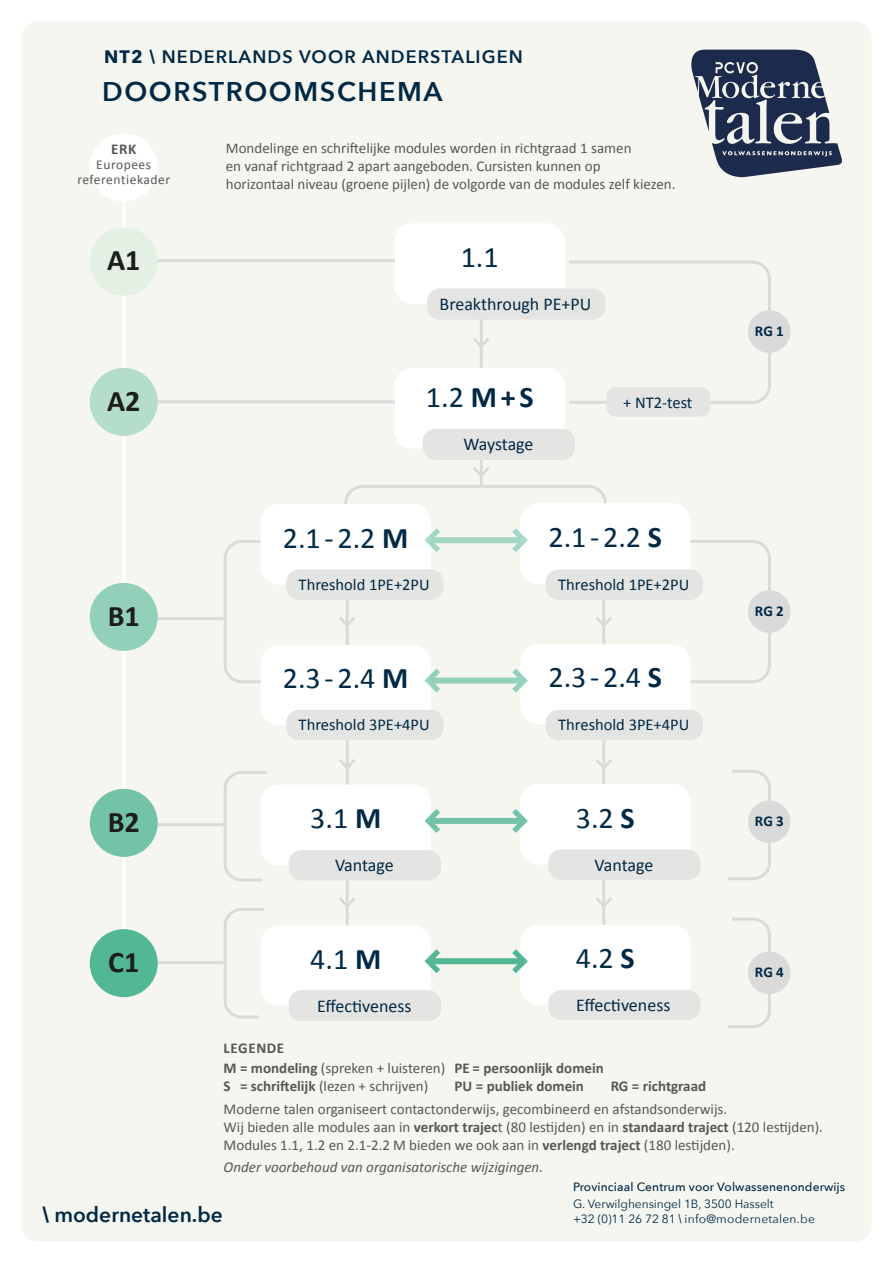
<style>
.page{position:relative;width:893px;height:1263px;background:#fff}
.page>*{position:absolute;margin:0;border:0;box-sizing:border-box;transform-origin:0 0}
.t1{font:30px "Calibri";color:#002945}
.t2{font:700 30px "Calibri";color:#1d1d1b}
.t3{font:600 27px "Avenir Next";letter-spacing:.06em;color:#002945}
.t4{font:600 21px "Avenir Next";color:#002945}
.t5{font:18px "Calibri";color:#002945}
.t6{font:600 18px "Avenir Next";letter-spacing:.06em;color:#002945}
.t7{font:16.5px "Calibri";color:#002945}
.t8{font:15px/18px "Calibri";color:#575756}
.t9{font:700 15px/20.1px "Calibri";color:#575756}
.t10{font:italic 15px "Calibri";color:#575756}
.t11{font:700 15px "Calibri";letter-spacing:.03em;color:#002945}
.t12{font:13.5px/15px "Calibri";letter-spacing:.04em;color:#575756;text-align:center}
.t13{font:500 12px "Avenir Next";letter-spacing:.01em;color:#002945}
.t14{font:12px "Avenir Next";letter-spacing:.02em;color:#002945}
.t15{font:12px "Avenir Next";letter-spacing:-.005em;color:#002945}
.s1{font-weight:700}
.s2{font-family:"Avenir Next Condensed";font-weight:800}
.s3{font-weight:400}
.s4{font-family:"Avenir Next Condensed";font-weight:600}
</style>
<div class="page">
<div style="left:21px;top:21px;width:851px;height:1221px;background:#f6f6f1;border-radius:17px"></div>
<svg style="left:691px;top:50px;width:151px;height:127px"></svg>
<hr style="left:122px;top:196px;width:3px;height:32px;background:#fff">
<hr style="left:122px;top:296px;width:3px;height:72px;background:#fff">
<hr style="left:122px;top:436px;width:3px;height:147px;background:#fff">
<hr style="left:122px;top:651px;width:3px;height:138px;background:#fff">
<hr style="left:122px;top:857px;width:3px;height:72px;background:#fff">
<svg style="left:569px;top:260px;width:202px;height:144px"></svg>
<hr style="left:480px;top:256px;width:3px;height:229px;background:#dadada">
<svg style="left:223px;top:540px;width:38px;height:143px"></svg>
<hr style="left:158px;top:259px;width:252px;height:3px;background:#dadada">
<hr style="left:158px;top:400px;width:252px;height:3px;background:#dadada">
<hr style="left:158px;top:617px;width:66px;height:3px;background:#dadada">
<svg style="left:223px;top:771px;width:47px;height:111px"></svg>
<hr style="left:158px;top:823px;width:66px;height:3px;background:#dadada">
<svg style="left:728px;top:770px;width:43px;height:110px"></svg>
<svg style="left:728px;top:917px;width:43px;height:111px"></svg>
<svg style="left:223px;top:908px;width:41px;height:111px"></svg>
<hr style="left:158px;top:961px;width:66px;height:3px;background:#dadada">
<hr style="left:346px;top:536px;width:3px;height:437px;background:#dadada">
<hr style="left:602px;top:536px;width:3px;height:437px;background:#dadada">
<div style="left:395px;top:223px;width:170px;height:81px;background:#fff;border-radius:18px"></div>
<div style="left:395px;top:368px;width:170px;height:81px;background:#fff;border-radius:18px"></div>
<div style="left:261px;top:504px;width:170px;height:81px;background:#fff;border-radius:18px"></div>
<div style="left:520px;top:503px;width:170px;height:81px;background:#fff;border-radius:18px"></div>
<div style="left:261px;top:645px;width:170px;height:80px;background:#fff;border-radius:18px"></div>
<div style="left:520px;top:644px;width:170px;height:80px;background:#fff;border-radius:18px"></div>
<div style="left:261px;top:784px;width:170px;height:81px;background:#fff;border-radius:18px"></div>
<div style="left:520px;top:784px;width:170px;height:81px;background:#fff;border-radius:18px"></div>
<div style="left:261px;top:926px;width:170px;height:80px;background:#fff;border-radius:18px"></div>
<div style="left:520px;top:925px;width:170px;height:80px;background:#fff;border-radius:18px"></div>
<div style="left:427px;top:288px;width:179px;height:32px;background:#e4e4e3;border-radius:13px"></div>
<div style="left:423px;top:429px;width:152px;height:31px;background:#e4e4e3;border-radius:13px"></div>
<div style="left:286px;top:569px;width:157px;height:31px;background:#e4e4e3;border-radius:13px"></div>
<div style="left:286px;top:710px;width:157px;height:30px;background:#e4e4e3;border-radius:13px"></div>
<div style="left:546px;top:569px;width:157px;height:31px;background:#e4e4e3;border-radius:13px"></div>
<div style="left:546px;top:710px;width:157px;height:30px;background:#e4e4e3;border-radius:13px"></div>
<div style="left:289px;top:850px;width:152px;height:30px;background:#e4e4e3;border-radius:13px"></div>
<div style="left:548px;top:849px;width:153px;height:31px;background:#e4e4e3;border-radius:13px"></div>
<div style="left:289px;top:990px;width:152px;height:31px;background:#e4e4e3;border-radius:13px"></div>
<div style="left:548px;top:990px;width:153px;height:30px;background:#e4e4e3;border-radius:13px"></div>
<div style="left:90px;top:227px;width:68px;height:69px;background:#e4f0e3;border-radius:50%"></div>
<div style="left:90px;top:133px;width:68px;height:68px;background:#fff;border-radius:50%"></div>
<div style="left:90px;top:368px;width:68px;height:68px;background:#b4ddcc;border-radius:50%"></div>
<div style="left:90px;top:583px;width:68px;height:68px;background:#93d0b9;border-radius:50%"></div>
<div style="left:90px;top:789px;width:68px;height:68px;background:#72c3a7;border-radius:50%"></div>
<div style="left:90px;top:929px;width:68px;height:68px;background:#51b795;border-radius:50%"></div>
<svg style="left:424px;top:528px;width:104px;height:24px"></svg>
<div style="left:431px;top:537px;width:90px;height:6px;background:#a3d6c3"></div>
<svg style="left:424px;top:668px;width:104px;height:24px"></svg>
<div style="left:431px;top:677px;width:90px;height:6px;background:#93d0b9"></div>
<svg style="left:424px;top:809px;width:104px;height:24px"></svg>
<div style="left:431px;top:818px;width:90px;height:6px;background:#72c3a7"></div>
<svg style="left:424px;top:949px;width:104px;height:24px"></svg>
<div style="left:431px;top:958px;width:90px;height:6px;background:#51b795"></div>
<div style="left:607px;top:387px;width:103px;height:30px;background:#e4e4e3;border-radius:9px"></div>
<div style="left:748px;top:310px;width:42px;height:43px;background:#dadada;border-radius:50%"></div>
<div style="left:748px;top:590px;width:42px;height:43px;background:#dadada;border-radius:50%"></div>
<div style="left:748px;top:800px;width:42px;height:43px;background:#dadada;border-radius:50%"></div>
<div style="left:748px;top:952px;width:42px;height:42px;background:#dadada;border-radius:50%"></div>
<svg style="left:344px;top:467px;width:263px;height:44px"></svg>
<svg style="left:473px;top:338px;width:17px;height:9px"></svg>
<svg style="left:339px;top:897px;width:16px;height:10px"></svg>
<svg style="left:339px;top:759px;width:16px;height:10px"></svg>
<svg style="left:339px;top:617px;width:16px;height:9px"></svg>
<svg style="left:596px;top:897px;width:16px;height:10px"></svg>
<svg style="left:596px;top:759px;width:16px;height:10px"></svg>
<svg style="left:566px;top:540px;width:206px;height:143px"></svg>
<p class="t6" style="left:104px;top:42px;width:420px"><span class="s1">NT2</span> <span class="s2">\</span> NEDERLANDS VOOR ANDERSTALIGEN</p>
<h2 class="t3" style="left:102px;top:69px;width:342px">DOORSTROOMSCHEMA</h2>
<p class="t9" style="left:111px;top:139px;width:27px">ERK</p>
<p class="t12" style="left:77px;top:157px;width:94px">Europees referentiekader</p>
<p class="t8" style="left:226px;top:139px;width:451px">Mondelinge en schriftelijke modules worden in richtgraad 1 samen<br>en vanaf richtgraad 2 apart aangeboden. Cursisten kunnen op<br>horizontaal niveau (groene pijlen) de volgorde van de modules zelf kiezen.</p>
<h1 class="t2" style="left:107px;top:241px;width:35px">A1</h1>
<h1 class="t1" style="left:461px;top:238px;width:39px">1.1</h1>
<p class="t5" style="left:440px;top:293px;width:153px">Breakthrough PE+PU</p>
<p class="t11" style="left:755px;top:321px;width:31px">RG 1</p>
<h1 class="t2" style="left:107px;top:381px;width:35px">A2</h1>
<h1 class="t1" style="left:426px;top:378px;width:109px">1.2 <span class="s1">M + S</span></h1>
<p class="t7" style="left:623px;top:392px;width:71px">+ NT2-test</p>
<p class="t5" style="left:463px;top:433px;width:72px">Waystage</p>
<h1 class="t1" style="left:283px;top:519px;width:127px">2.1 - 2.2 <span class="s1">M</span></h1>
<h1 class="t1" style="left:548px;top:518px;width:115px">2.1 - 2.2 <span class="s1">S</span></h1>
<p class="t7" style="left:299px;top:574px;width:133px">Threshold 1PE+2PU</p>
<p class="t7" style="left:558px;top:574px;width:133px">Threshold 1PE+2PU</p>
<h1 class="t2" style="left:108px;top:596px;width:34px">B1</h1>
<p class="t11" style="left:755px;top:601px;width:31px">RG 2</p>
<h1 class="t1" style="left:283px;top:659px;width:127px">2.3 - 2.4 <span class="s1">M</span></h1>
<h1 class="t1" style="left:548px;top:658px;width:115px">2.3 - 2.4 <span class="s1">S</span></h1>
<p class="t7" style="left:299px;top:714px;width:133px">Threshold 3PE+4PU</p>
<p class="t7" style="left:558px;top:714px;width:133px">Threshold 3PE+4PU</p>
<h1 class="t2" style="left:108px;top:802px;width:34px">B2</h1>
<h1 class="t1" style="left:310px;top:799px;width:72px">3.1 <span class="s1">M</span></h1>
<h1 class="t1" style="left:576px;top:799px;width:60px">3.2 <span class="s1">S</span></h1>
<p class="t11" style="left:755px;top:811px;width:31px">RG 3</p>
<p class="t5" style="left:335px;top:854px;width:60px">Vantage</p>
<p class="t5" style="left:595px;top:853px;width:60px">Vantage</p>
<h1 class="t2" style="left:108px;top:943px;width:33px">C1</h1>
<h1 class="t1" style="left:310px;top:940px;width:72px">4.1 <span class="s1">M</span></h1>
<h1 class="t1" style="left:576px;top:939px;width:60px">4.2 <span class="s1">S</span></h1>
<p class="t11" style="left:755px;top:962px;width:31px">RG 4</p>
<p class="t5" style="left:317px;top:994px;width:96px">Effectiveness</p>
<p class="t5" style="left:576px;top:994px;width:96px">Effectiveness</p>
<p class="t9" style="left:224px;top:1038px;width:382px">LEGENDE<br>M = mondeling <span class="s3">(spreken + luisteren)</span> PE = persoonlijk domein</p>
<p class="t8" style="left:224px;top:1077px;width:206px"><span class="s1">S = schriftelijk</span> (lezen + schrijven)</p>
<p class="t9" style="left:455px;top:1076px;width:131px">PU = publiek domein</p>
<p class="t9" style="left:611px;top:1076px;width:97px">RG = richtgraad</p>
<p class="t8" style="left:224px;top:1099px;width:601px">Moderne talen organiseert contactonderwijs, gecombineerd en afstandsonderwijs.<br>Wij bieden alle modules aan in <span class="s1">verkort trajec</span>t (80 lestijden) en in <span class="s1">standaard traject</span> (120 lestijden).<br>Modules 1.1, 1.2 en 2.1-2.2 M bieden we ook aan in <span class="s1">verlengd traject</span> (180 lestijden).</p>
<p class="t10" style="left:224px;top:1156px;width:321px">Onder voorbehoud van organisatorische wijzigingen.</p>
<p class="t13" style="left:573px;top:1176px;width:274px">Provinciaal Centrum voor Volwassenenonderwijs</p>
<p class="t15" style="left:573px;top:1194px;width:202px">G. Verwilghensingel 1B, 3500 Hasselt</p>
<h3 class="t4" style="left:43px;top:1197px;width:182px"><span class="s2">\</span> modernetalen.be</h3>
<p class="t14" style="left:573px;top:1208px;width:243px">+32 (0)11 26 72 81 <span class="s4">\</span> info@modernetalen.be</p>
</div>
